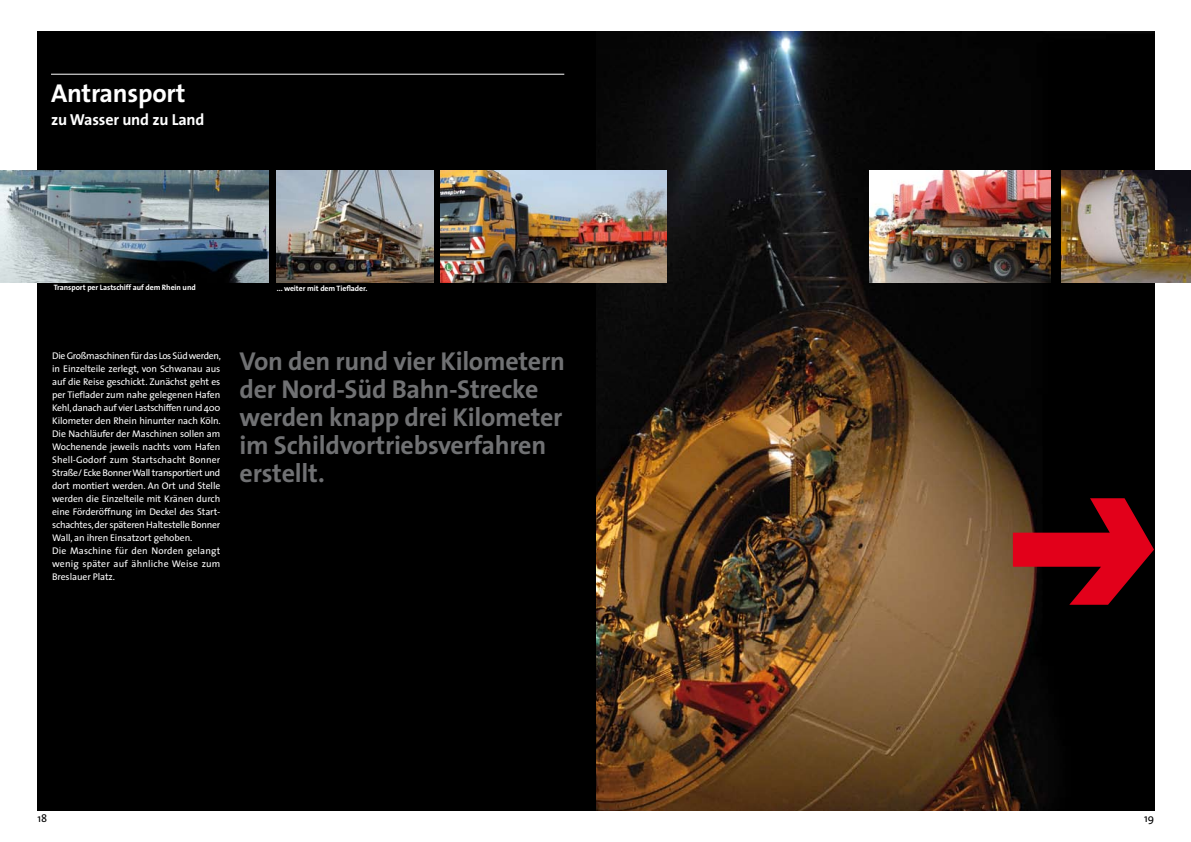
<style>
.page{position:relative;width:1191px;height:842px;background:#fff}
.page>*{position:absolute;margin:0;border:0;box-sizing:border-box;transform-origin:0 0}
.t1{font:700 26px/28px "The Sans";letter-spacing:-.01em;color:#707173}
.t2{font:700 26px "The Sans";letter-spacing:-.01em;color:#fff}
.t3{font:700 16px "The Sans";letter-spacing:-.01em;color:#fff}
.t4{font:11px "The Sans";color:#000}
.t5{font:9.7px/13px "The Sans";letter-spacing:-.01em;color:#fff}
.t6{font:700 7.8px "The Sans";letter-spacing:-.01em;color:#fff}
</style>
<div class="page">
<img style="left:595px;top:32px;width:559px;height:779px">
<img style="left:869px;top:170px;width:181px;height:112px">
<img style="left:1062px;top:170px;width:129px;height:112px">
<svg style="left:1013px;top:498px;width:141px;height:107px;background:#780811"></svg>
<div style="left:37px;top:31px;width:558px;height:780px;background:#000"></div>
<img style="left:441px;top:170px;width:225px;height:112px">
<img style="left:276px;top:170px;width:157px;height:112px">
<hr style="left:51px;top:74px;width:513px;height:1px;background:#fff">
<img style="left:0;top:170px;width:268px;height:112px">
<h1 class="t2" style="left:51px;top:71px;width:136px">Antransport</h1>
<h2 class="t3" style="left:51px;top:107px;width:155px">zu Wasser und zu Land</h2>
<p class="t6" style="left:54px;top:281px;width:143px">Transport per Lastschiff auf dem Rhein und</p>
<p class="t6" style="left:277px;top:282px;width:92px">... weiter mit dem Tieflader.</p>
<p class="t5" style="left:52px;top:349px;width:170px">Die Großmaschinen für das Los Süd werden, in Einzelteile zerlegt, von Schwanau aus auf die Reise geschickt. Zunächst geht es per Tieflader zum nahe gelegenen Hafen Kehl,danach auf vier Lastschiffen rund 400<br>Kilometer den Rhein hinunter nach Köln.<br>Die Nachläufer der Maschinen sollen am Wochenende jeweils nachts vom Hafen Shell-Godorf zum Startschacht Bonner Straße/ Ecke BonnerWall transportiert und dort montiert werden. An Ort und Stelle werden die Einzelteile mit Kränen durch eine Förderöffnung im Deckel des Start&shy;schachtes,der späteren Haltestelle Bonner Wall, an ihren Einsatzort gehoben.<br>Die Maschine für den Norden gelangt wenig später auf ähnliche Weise zum Breslauer Platz.</p>
<h1 class="t1" style="left:240px;top:346px;width:327px">Von den rund vier Kilometern der Nord-Süd Bahn-Strecke werden knapp drei Kilometer im Schildvortriebsverfahren erstellt.</h1>
<p class="t4" style="left:38px;top:809px;width:11px">18</p>
<p class="t4" style="left:1144px;top:809px;width:8px">19</p>
</div>
